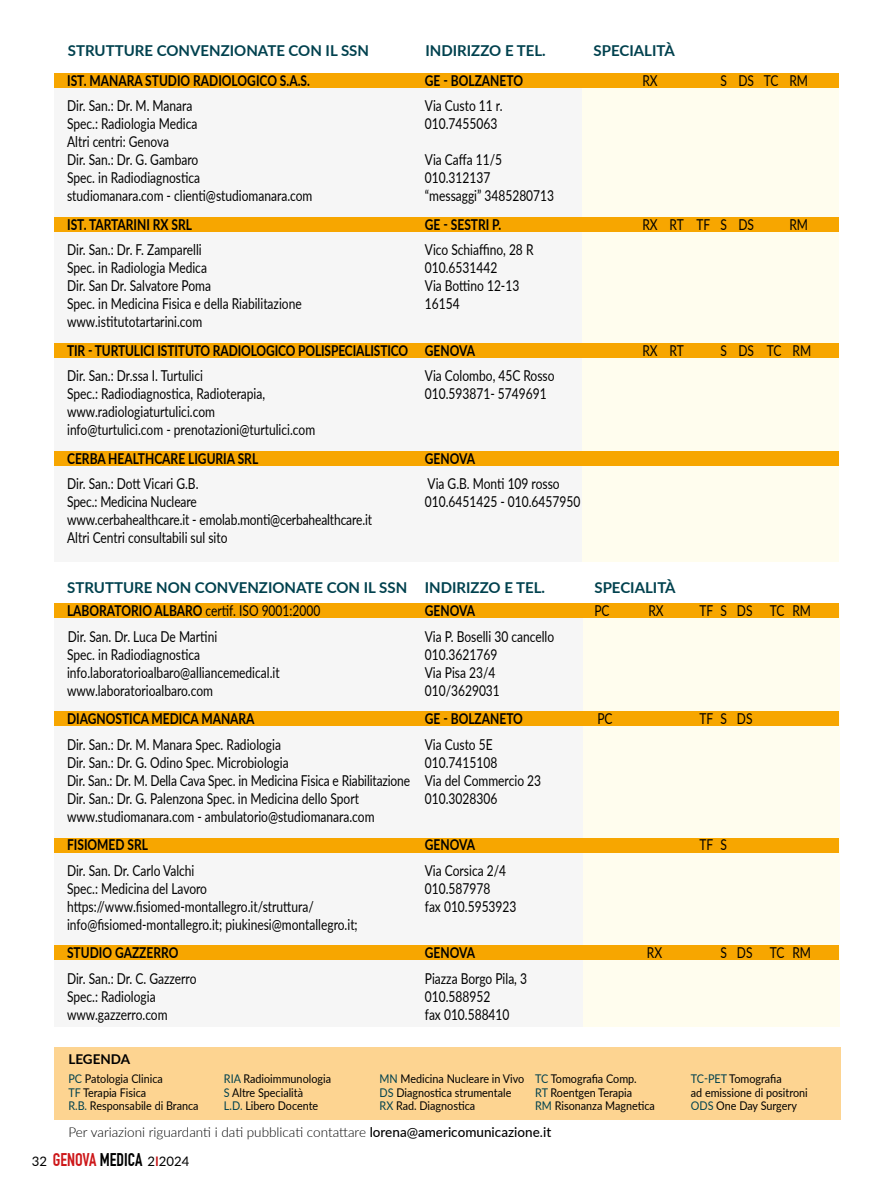
<style>
.page{position:relative;width:893px;height:1191px;background:#fff}
.page>*{position:absolute;margin:0;border:0;box-sizing:border-box;transform-origin:0 0}
.t1{font:15px/18px "Lato";color:#000;scale:.8 1}
.t2{font:700 15px "Lato";color:#000;scale:.8 1}
.t3{font:700 15px "Lato";color:#00414e}
.t4{font:300 13.5px "Lato";color:#000}
.t5{font:700 13.5px "Lato";color:#000}
.t6{font:13.2px "Lato";color:#000}
.t7{font:12px/13.5px "Lato";color:#000;scale:.9 1}
.s1{font-weight:700}
.s2{color:#00414e}
.s3{font-weight:500}
.s4{font-family:"DIN Engschrift Std";font-size:18px;color:#cd1719}
.s5{font-family:"DIN Engschrift Std";font-size:18px}
.s6{font-weight:600;color:#c00d0e}
</style>
<div class="page">
<div style="left:55px;top:606px;width:548px;height:420px;background:#f6f6f6"></div>
<div style="left:583px;top:606px;width:256px;height:420px;background:#fffdee"></div>
<div style="left:54px;top:76px;width:549px;height:485px;background:#f6f6f6"></div>
<div style="left:583px;top:82px;width:256px;height:479px;background:#fffdee"></div>
<div style="left:55px;top:838px;width:784px;height:14px;background:#f7a600"></div>
<div style="left:55px;top:603px;width:784px;height:15px;background:#f7a600"></div>
<div style="left:55px;top:711px;width:784px;height:15px;background:#f7a600"></div>
<div style="left:54px;top:342px;width:785px;height:15px;background:#f7a600"></div>
<div style="left:54px;top:451px;width:785px;height:15px;background:#f7a600"></div>
<div style="left:54px;top:217px;width:785px;height:15px;background:#f7a600"></div>
<div style="left:54px;top:73px;width:785px;height:15px;background:#f7a600"></div>
<div style="left:55px;top:945px;width:784px;height:14px;background:#f7a600"></div>
<div style="left:54px;top:1047px;width:786px;height:72px;background:#fdd491"></div>
<p class="t3" style="left:68px;top:39px;width:303px">STRUTTURE CONVENZIONATE CON IL SSN</p>
<p class="t3" style="left:425px;top:39px;width:122px">INDIRIZZO E TEL.</p>
<p class="t3" style="left:594px;top:39px;width:83px">SPECIALITÀ</p>
<p class="t2" style="left:67px;top:69px;width:305px">IST. MANARA STUDIO RADIOLOGICO S.A.S.</p>
<p class="t2" style="left:425px;top:69px;width:124px">GE - BOLZANETO</p>
<p class="t1" style="left:642px;top:71px;width:21px">RX</p>
<p class="t1" style="left:720px;top:71px;width:111px">S DS TC RM</p>
<p class="t1" style="left:67px;top:96px;width:158px">Dir. San.: Dr. M. Manara</p>
<p class="t1" style="left:425px;top:96px;width:99px">Via Custo 11 r.</p>
<p class="t1" style="left:67px;top:114px;width:164px">Spec.: Radiologia Medica</p>
<p class="t1" style="left:425px;top:114px;width:92px">010.7455063</p>
<p class="t1" style="left:67px;top:132px;width:166px">Altri centri: Genova<br>Dir. San.: Dr. G. Gambaro</p>
<p class="t1" style="left:425px;top:150px;width:98px">Via Caffa 11/5</p>
<p class="t1" style="left:67px;top:168px;width:168px">Spec. in Radiodiagnostica</p>
<p class="t1" style="left:425px;top:168px;width:83px">010.312137</p>
<p class="t1" style="left:67px;top:186px;width:308px">studiomanara.com - clienti@studiomanara.com</p>
<p class="t1" style="left:425px;top:186px;width:163px">“messaggi” 3485280713</p>
<p class="t2" style="left:67px;top:213px;width:158px">IST. TARTARINI RX SRL</p>
<p class="t2" style="left:425px;top:213px;width:97px">GE - SESTRI P.</p>
<p class="t1" style="left:642px;top:215px;width:141px">RX RT TF S DS</p>
<p class="t1" style="left:789px;top:215px;width:25px">RM</p>
<p class="t1" style="left:67px;top:240px;width:170px">Dir. San.: Dr. F. Zamparelli</p>
<p class="t1" style="left:425px;top:240px;width:137px">Vico Schiaffino, 28 R</p>
<p class="t1" style="left:67px;top:258px;width:176px">Spec. in Radiologia Medica</p>
<p class="t1" style="left:425px;top:258px;width:92px">010.6531442</p>
<p class="t1" style="left:67px;top:276px;width:181px">Dir. San Dr. Salvatore Poma</p>
<p class="t1" style="left:425px;top:276px;width:120px">Via Bottino 12-13</p>
<p class="t1" style="left:67px;top:294px;width:295px">Spec. in Medicina Fisica e della Riabilitazione</p>
<p class="t1" style="left:425px;top:294px;width:45px">16154</p>
<p class="t1" style="left:67px;top:312px;width:170px">www.istitutotartarini.com</p>
<p class="t2" style="left:67px;top:339px;width:511px">TIR - TURTULICI ISTITUTO RADIOLOGICO POLISPECIALISTICO GENOVA</p>
<p class="t1" style="left:642px;top:341px;width:53px">RX RT</p>
<p class="t1" style="left:720px;top:341px;width:115px">S DS TC RM</p>
<p class="t1" style="left:67px;top:366px;width:171px">Dir. San.: Dr.ssa I. Turtulici</p>
<p class="t1" style="left:425px;top:366px;width:164px">Via Colombo, 45C Rosso</p>
<p class="t1" style="left:67px;top:384px;width:249px">Spec.: Radiodiagnostica, Radioterapia,</p>
<p class="t1" style="left:425px;top:384px;width:154px">010.593871- 5749691</p>
<p class="t1" style="left:67px;top:402px;width:312px">www.radiologiaturtulici.com<br>info@turtulici.com - prenotazioni@turtulici.com</p>
<p class="t2" style="left:67px;top:447px;width:240px">CERBA HEALTHCARE LIGURIA SRL</p>
<p class="t2" style="left:425px;top:447px;width:64px">GENOVA</p>
<p class="t1" style="left:67px;top:474px;width:166px">Dir. San.: Dott Vicari G.B.</p>
<p class="t1" style="left:428px;top:474px;width:167px">Via G.B. Monti 109 rosso</p>
<p class="t1" style="left:67px;top:492px;width:164px">Spec.: Medicina Nucleare</p>
<p class="t1" style="left:425px;top:492px;width:196px">010.6451425 - 010.6457950</p>
<p class="t1" style="left:67px;top:510px;width:383px">www.cerbahealthcare.it - emolab.monti@cerbahealthcare.it<br>Altri Centri consultabili sul sito</p>
<p class="t3" style="left:67px;top:576px;width:479px">STRUTTURE NON CONVENZIONATE CON IL SSN INDIRIZZO E TEL.</p>
<p class="t3" style="left:594px;top:576px;width:83px">SPECIALITÀ</p>
<p class="t1" style="left:67px;top:601px;width:318px"><span class="s1">LABORATORIO ALBARO</span> certif. ISO 9001:2000</p>
<p class="t2" style="left:425px;top:599px;width:64px">GENOVA</p>
<p class="t1" style="left:594px;top:601px;width:21px">PC</p>
<p class="t1" style="left:648px;top:601px;width:21px">RX</p>
<p class="t1" style="left:699px;top:601px;width:141px">TF S DS TC RM</p>
<p class="t1" style="left:68px;top:626px;width:188px">Dir. San. Dr. Luca De Martini</p>
<p class="t1" style="left:425px;top:626px;width:163px">Via P. Boselli 30 cancello</p>
<p class="t1" style="left:67px;top:644px;width:168px">Spec. in Radiodiagnostica</p>
<p class="t1" style="left:425px;top:644px;width:92px">010.3621769</p>
<p class="t1" style="left:67px;top:662px;width:267px">info.laboratorioalbaro@alliancemedical.it</p>
<p class="t1" style="left:425px;top:662px;width:90px">Via Pisa 23/4</p>
<p class="t1" style="left:67px;top:680px;width:184px">www.laboratorioalbaro.com</p>
<p class="t1" style="left:425px;top:680px;width:95px">010/3629031</p>
<p class="t2" style="left:67px;top:707px;width:236px">DIAGNOSTICA MEDICA MANARA</p>
<p class="t2" style="left:425px;top:707px;width:124px">GE - BOLZANETO</p>
<p class="t1" style="left:597px;top:709px;width:21px">PC</p>
<p class="t1" style="left:699px;top:709px;width:68px">TF S DS</p>
<p class="t1" style="left:67px;top:734px;width:269px">Dir. San.: Dr. M. Manara Spec. Radiologia</p>
<p class="t1" style="left:425px;top:734px;width:86px">Via Custo 5E</p>
<p class="t1" style="left:67px;top:752px;width:278px">Dir. San.: Dr. G. Odino Spec. Microbiologia</p>
<p class="t1" style="left:67px;top:752px;width:594px;text-indent:358px">010.7415108<br>Dir. San.: Dr. M. Della Cava Spec. in Medicina Fisica e Riabilitazione Via del Commercio 23<br>Dir. San.: Dr. G. Palenzona Spec. in Medicina dello Sport</p>
<p class="t1" style="left:425px;top:788px;width:92px">010.3028306</p>
<p class="t1" style="left:67px;top:806px;width:386px">www.studiomanara.com - ambulatorio@studiomanara.com</p>
<p class="t2" style="left:67px;top:833px;width:103px">FISIOMED SRL</p>
<p class="t2" style="left:425px;top:833px;width:64px">GENOVA</p>
<p class="t1" style="left:699px;top:835px;width:36px">TF S</p>
<p class="t1" style="left:67px;top:860px;width:161px">Dir. San. Dr. Carlo Valchi</p>
<p class="t1" style="left:425px;top:860px;width:103px">Via Corsica 2/4</p>
<p class="t1" style="left:67px;top:878px;width:177px">Spec.: Medicina del Lavoro</p>
<p class="t1" style="left:425px;top:878px;width:83px">010.587978</p>
<p class="t1" style="left:67px;top:896px;width:310px">https://www.fisiomed-montallegro.it/struttura/</p>
<p class="t1" style="left:425px;top:896px;width:116px">fax 010.5953923</p>
<p class="t1" style="left:67px;top:914px;width:365px">info@fisiomed-montallegro.it; piukinesi@montallegro.it;</p>
<p class="t2" style="left:67px;top:941px;width:141px">STUDIO GAZZERRO</p>
<p class="t2" style="left:425px;top:941px;width:64px">GENOVA</p>
<p class="t1" style="left:647px;top:943px;width:21px">RX</p>
<p class="t1" style="left:720px;top:943px;width:115px">S DS TC RM</p>
<p class="t1" style="left:67px;top:968px;width:163px">Dir. San.: Dr. C. Gazzerro</p>
<p class="t1" style="left:425px;top:968px;width:129px">Piazza Borgo Pila, 3</p>
<p class="t1" style="left:67px;top:986px;width:112px">Spec.: Radiologia</p>
<p class="t1" style="left:425px;top:986px;width:83px">010.588952</p>
<p class="t1" style="left:67px;top:1004px;width:127px">www.gazzerro.com</p>
<p class="t1" style="left:425px;top:1004px;width:107px">fax 010.588410</p>
<p class="t5" style="left:68px;top:1049px;width:63px">LEGENDA</p>
<p class="t7" style="left:68px;top:1071px;width:146px"><span class="s2">PC</span> Patologia Clinica<br><span class="s2">TF</span> Terapia Fisica<br><span class="s2">R.B.</span> Responsabile di Branca</p>
<p class="t7" style="left:224px;top:1071px;width:120px"><span class="s2">RIA</span> Radioimmunologia<br><span class="s2">S</span> Altre Specialità<br><span class="s2">L.D.</span> Libero Docente</p>
<p class="t7" style="left:380px;top:1071px;width:162px"><span class="s2">MN</span> Medicina Nucleare in Vivo<br><span class="s2">DS</span> Diagnostica strumentale<br><span class="s2">RX</span> Rad. Diagnostica</p>
<p class="t7" style="left:535px;top:1071px;width:135px"><span class="s2">TC</span> Tomografia Comp.<br><span class="s2">RT</span> Roentgen Terapia<br><span class="s2">RM</span> Risonanza Magnetica</p>
<p class="t7" style="left:691px;top:1071px;width:132px"><span class="s2">TC-PET</span> Tomografia<br>ad emissione di positroni<br><span class="s2">ODS</span> One Day Surgery</p>
<p class="t4" style="left:69px;top:1123px;width:484px">Per variazioni riguardanti i dati pubblicati contattare <span class="s3">lorena@americomunicazione.it</span></p>
<p class="t6" style="left:32px;top:1152px;width:159px">32 <span class="s4">GENOVA</span> <span class="s5">MEDICA</span> 2<span class="s6">I</span>2024</p>
</div>
